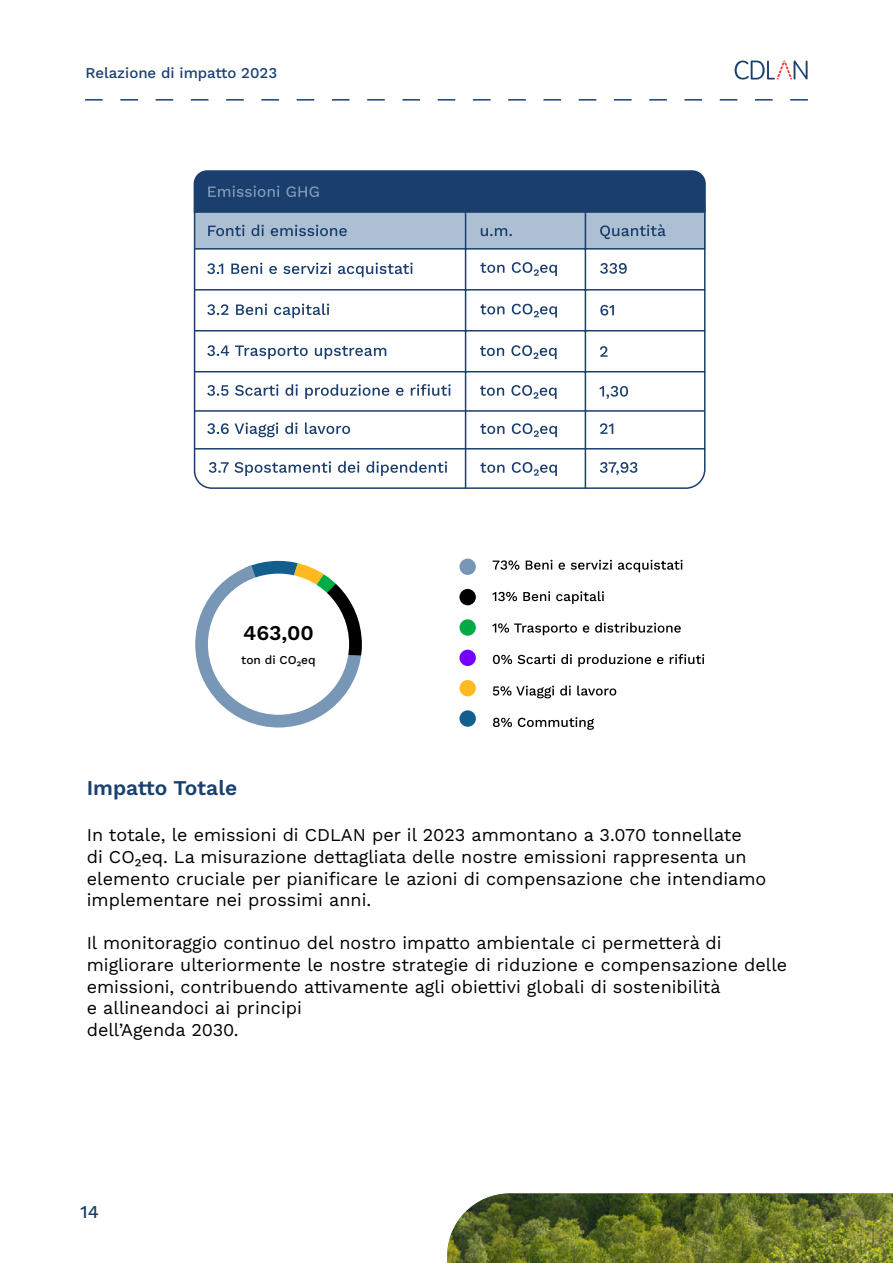
<style>
.page{position:relative;width:893px;height:1263px;background:#fff}
.page>*{position:absolute;margin:0;border:0;box-sizing:border-box;transform-origin:0 0}
.t1{font:21px "Work Sans";letter-spacing:-.005em;color:#1a4070}
.t2{font:21px "Work Sans";color:#000}
.t3{font:18px/21.6px "Work Sans";color:#000}
.t4{font:18px "Work Sans";color:#1a3e6e}
.t5{font:15px "Work Sans";color:#1a3e6e}
.t6{font:12px "Work Sans";color:#000}
</style>
<div class="page">
<svg style="left:85px;top:99px;width:723px;height:2px"></svg>
<svg style="left:735px;top:61px;width:73px;height:19px"></svg>
<img style="left:447px;top:1193px;width:446px;height:70px">
<svg style="left:193px;top:210px;width:513px;height:279px"></svg>
<hr style="left:465px;top:212px;width:1px;height:277px;background:#1a3e6e">
<hr style="left:585px;top:212px;width:1px;height:277px;background:#1a3e6e">
<hr style="left:194px;top:248px;width:511px;height:2px;background:#1a3e6e">
<hr style="left:194px;top:289px;width:511px;height:2px;background:#1a3e6e">
<hr style="left:194px;top:330px;width:511px;height:1px;background:#1a3e6e">
<hr style="left:194px;top:371px;width:511px;height:1px;background:#1a3e6e">
<svg style="left:208px;top:225px;width:36px;height:11px"></svg>
<svg style="left:251px;top:225px;width:13px;height:11px"></svg>
<svg style="left:271px;top:225px;width:76px;height:11px"></svg>
<svg style="left:207px;top:263px;width:16px;height:11px"></svg>
<svg style="left:231px;top:263px;width:31px;height:11px"></svg>
<svg style="left:269px;top:266px;width:8px;height:8px"></svg>
<svg style="left:283px;top:263px;width:48px;height:11px"></svg>
<svg style="left:338px;top:263px;width:75px;height:14px"></svg>
<svg style="left:207px;top:304px;width:21px;height:11px"></svg>
<svg style="left:236px;top:304px;width:31px;height:11px"></svg>
<svg style="left:274px;top:303px;width:55px;height:15px"></svg>
<svg style="left:207px;top:345px;width:22px;height:11px"></svg>
<svg style="left:235px;top:345px;width:73px;height:14px"></svg>
<svg style="left:315px;top:346px;width:71px;height:13px"></svg>
<svg style="left:207px;top:385px;width:21px;height:11px"></svg>
<svg style="left:235px;top:384px;width:43px;height:12px"></svg>
<svg style="left:285px;top:384px;width:13px;height:12px"></svg>
<svg style="left:305px;top:384px;width:84px;height:15px"></svg>
<svg style="left:396px;top:388px;width:8px;height:8px"></svg>
<svg style="left:411px;top:384px;width:40px;height:12px"></svg>
<svg style="left:480px;top:424px;width:24px;height:10px"></svg>
<svg style="left:512px;top:423px;width:45px;height:14px"></svg>
<svg style="left:480px;top:262px;width:24px;height:11px"></svg>
<svg style="left:512px;top:262px;width:45px;height:14px"></svg>
<svg style="left:480px;top:304px;width:24px;height:10px"></svg>
<svg style="left:512px;top:304px;width:45px;height:14px"></svg>
<svg style="left:480px;top:346px;width:24px;height:10px"></svg>
<svg style="left:511px;top:345px;width:46px;height:14px"></svg>
<svg style="left:480px;top:385px;width:24px;height:11px"></svg>
<svg style="left:511px;top:385px;width:46px;height:14px"></svg>
<svg style="left:600px;top:224px;width:66px;height:15px"></svg>
<svg style="left:600px;top:263px;width:27px;height:11px"></svg>
<svg style="left:600px;top:305px;width:14px;height:11px"></svg>
<svg style="left:600px;top:346px;width:7px;height:11px"></svg>
<svg style="left:599px;top:386px;width:29px;height:13px"></svg>
<div style="left:194px;top:170px;width:512px;height:42px;background:#1a3e6e"></div>
<svg style="left:481px;top:228px;width:31px;height:8px"></svg>
<hr style="left:194px;top:410px;width:511px;height:2px;background:#1a3e6e">
<hr style="left:194px;top:448px;width:511px;height:1px;background:#1a3e6e">
<svg style="left:480px;top:462px;width:24px;height:11px"></svg>
<svg style="left:512px;top:462px;width:45px;height:14px"></svg>
<svg style="left:207px;top:423px;width:22px;height:11px"></svg>
<svg style="left:235px;top:423px;width:43px;height:14px"></svg>
<svg style="left:285px;top:422px;width:12px;height:12px"></svg>
<svg style="left:305px;top:422px;width:45px;height:12px"></svg>
<svg style="left:209px;top:461px;width:122px;height:15px"></svg>
<svg style="left:338px;top:461px;width:21px;height:12px"></svg>
<svg style="left:366px;top:461px;width:81px;height:15px"></svg>
<svg style="left:600px;top:423px;width:13px;height:11px"></svg>
<svg style="left:600px;top:462px;width:37px;height:13px"></svg>
<div style="left:459px;top:559px;width:17px;height:16px;background:#7896b5;border-radius:50%"></div>
<div style="left:459px;top:589px;width:17px;height:16px;background:#000;border-radius:50%"></div>
<div style="left:459px;top:619px;width:17px;height:17px;background:#00ab45;border-radius:50%"></div>
<div style="left:459px;top:650px;width:17px;height:16px;background:#7500ff;border-radius:50%"></div>
<svg style="left:493px;top:560px;width:26px;height:10px"></svg>
<svg style="left:526px;top:560px;width:26px;height:10px"></svg>
<svg style="left:559px;top:563px;width:6px;height:7px"></svg>
<svg style="left:571px;top:560px;width:41px;height:10px"></svg>
<svg style="left:618px;top:560px;width:64px;height:12px"></svg>
<svg style="left:492px;top:592px;width:25px;height:9px"></svg>
<svg style="left:523px;top:591px;width:27px;height:10px"></svg>
<svg style="left:556px;top:591px;width:48px;height:13px"></svg>
<svg style="left:492px;top:623px;width:85px;height:12px"></svg>
<svg style="left:583px;top:625px;width:6px;height:8px"></svg>
<svg style="left:595px;top:623px;width:86px;height:10px"></svg>
<svg style="left:493px;top:655px;width:19px;height:9px"></svg>
<svg style="left:518px;top:654px;width:37px;height:10px"></svg>
<svg style="left:561px;top:654px;width:11px;height:10px"></svg>
<svg style="left:578px;top:654px;width:73px;height:13px"></svg>
<svg style="left:657px;top:657px;width:6px;height:7px"></svg>
<svg style="left:670px;top:654px;width:34px;height:10px"></svg>
<svg style="left:493px;top:686px;width:61px;height:12px"></svg>
<svg style="left:560px;top:685px;width:11px;height:10px"></svg>
<svg style="left:577px;top:685px;width:39px;height:10px"></svg>
<svg style="left:493px;top:718px;width:19px;height:9px"></svg>
<svg style="left:518px;top:717px;width:76px;height:13px"></svg>
<div style="left:459px;top:680px;width:17px;height:16px;background:#ffba1f;border-radius:50%"></div>
<div style="left:459px;top:710px;width:17px;height:17px;background:#125e8c;border-radius:50%"></div>
<svg style="left:195px;top:561px;width:167px;height:166px"></svg>
<div style="left:208px;top:574px;width:141px;height:141px;background:#fff;border-radius:50%"></div>
<p class="t5" style="left:85px;top:62px;width:193px">Relazione di impatto 2023</p>
<p class="t2" style="left:243px;top:617px;width:72px">463,00</p>
<p class="t6" style="left:241px;top:651px;width:76px">ton di CO₂eq</p>
<p class="t1" style="left:87px;top:771px;width:152px">Impatto Totale</p>
<p class="t3" style="left:87px;top:824px;width:681px">In totale, le emissioni di CDLAN per il 2023 ammontano a 3.070 tonnellate<br>di CO₂eq. La misurazione dettagliata delle nostre emissioni rappresenta un elemento cruciale per pianificare le azioni di compensazione che intendiamo implementare nei prossimi anni.</p>
<p class="t3" style="left:87px;top:932px;width:702px">Il monitoraggio continuo del nostro impatto ambientale ci permetterà di migliorare ulteriormente le nostre strategie di riduzione e compensazione delle emissioni, contribuendo attivamente agli obiettivi globali di sostenibilità<br>e allineandoci ai principi<br>dell’Agenda 2030.</p>
<p class="t4" style="left:81px;top:1198px;width:20px">14</p>
</div>
